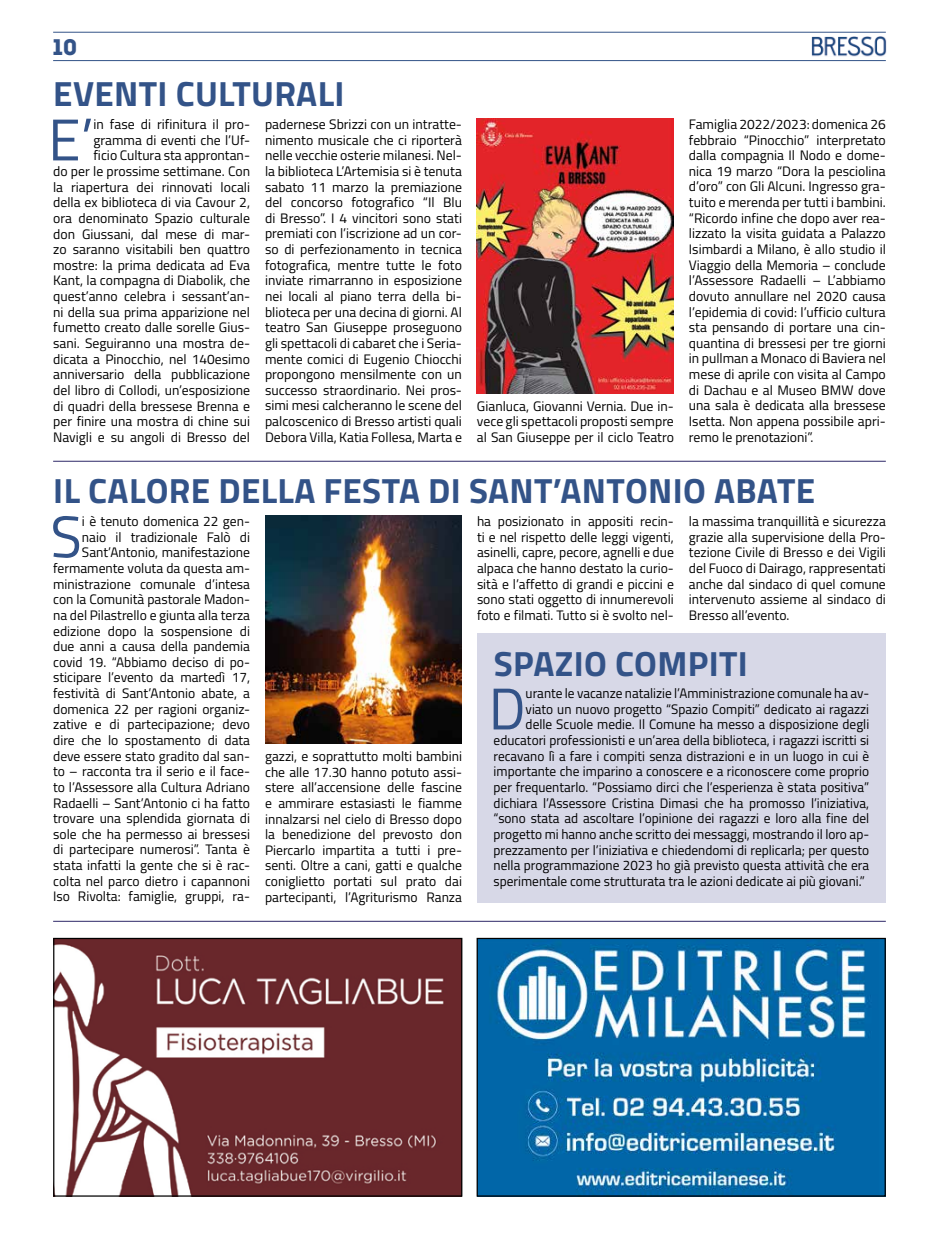
<style>
.page{position:relative;width:939px;height:1241px;background:#fff}
.page>*{position:absolute;margin:0;border:0;box-sizing:border-box;transform-origin:0 0}
.t1{font:58.88px "Titillium";color:#335388}
.t2{font:700 35px "Titillium";letter-spacing:.01em;color:#335388}
.t3{font:22.5px "Intro";color:#335388}
.t4{font:13.75px/15.6px "Titillium";color:#000;text-align:justify}
</style>
<div class="page">
<hr style="left:53px;top:32px;width:833px;height:1px;background:#335388">
<hr style="left:53px;top:60px;width:833px;height:1px;background:#335388">
<img style="left:812px;top:37px;width:75px;height:19px">
<hr style="left:53px;top:920px;width:833px;height:1px;background:#2e2868">
<hr style="left:53px;top:461px;width:833px;height:1px;background:#2e2868">
<img style="left:55px;top:939px;width:405px;height:255px">
<div style="left:53px;top:937px;width:409px;height:259px;border:1px solid #000"></div>
<img style="left:479px;top:939px;width:405px;height:255px">
<div style="left:477px;top:937px;width:409px;height:259px;border:1px solid #000"></div>
<img style="left:265px;top:515px;width:197px;height:228px">
<img style="left:477px;top:119px;width:197px;height:274px">
<div style="left:477px;top:632px;width:409px;height:270px;background:#d7d8e7"></div>
<h3 class="t3" style="left:53px;top:33px;width:26px">10</h3>
<h2 class="t2" style="left:53px;top:67px;width:293px">EVENTI CULTURALI</h2>
<h1 class="t1" style="left:48px;top:97px;width:47px">E’</h1>
<p class="t4" style="left:53px;top:116px;width:198px;text-align:right">in fase di rifinitura il pro&shy;gramma di eventi che l’Uf-<br>ficio Cultura sta approntan-<br>do per le prossime settimane. Con la riapertura dei rinnovati locali della ex biblioteca di via Cavour 2, ora denominato Spazio culturale don Giussani, dal mese di mar&shy;zo saranno visitabili ben quattro mostre: la prima dedicata ad Eva<br>Kant, la compagna di Diabolik, che quest’anno celebra i sessant’an&shy;ni della sua prima apparizione nel fumetto creato dalle sorelle Gius&shy;sani. Seguiranno una mostra de&shy;dicata a Pinocchio, nel 140esimo anniversario della pubblicazione del libro di Collodi, un’esposizione di quadri della bressese Brenna e per finire una mostra di chine sui<br>Navigli e su angoli di Bresso del</p>
<p class="t4" style="left:265px;top:116px;width:198px">padernese Sbrizzi con un intratte&shy;nimento musicale che ci riporterà nelle vecchie osterie milanesi. Nel&shy;la biblioteca L’Artemisia si è tenuta sabato 11 marzo la premiazione del concorso fotografico “Il Blu di Bresso”. I 4 vincitori sono stati premiati con l’iscrizione ad un cor&shy;so di perfezionamento in tecnica fotografica, mentre tutte le foto inviate rimarranno in esposizione nei locali al piano terra della bi&shy;blioteca per una decina di giorni. Al teatro San Giuseppe proseguono gli spettacoli di cabaret che i Seria&shy;mente comici di Eugenio Chiocchi propongono mensilmente con un successo straordinario. Nei pros&shy;simi mesi calcheranno le scene del palcoscenico di Bresso artisti quali Debora Villa, Katia Follesa, Marta e</p>
<p class="t4" style="left:477px;top:397px;width:198px">Gianluca, Giovanni Vernia. Due in&shy;vece gli spettacoli proposti sempre al San Giuseppe per il ciclo Teatro</p>
<p class="t4" style="left:689px;top:116px;width:198px">Famiglia 2022/2023: domenica 26 febbraio “Pinocchio” interpretato dalla compagnia Il Nodo e dome&shy;nica 19 marzo “Dora la pesciolina d’oro” con Gli Alcuni. Ingresso gra&shy;tuito e merenda per tutti i bambini. “Ricordo infine che dopo aver rea&shy;lizzato la visita guidata a Palazzo Isimbardi a Milano, è allo studio il Viaggio della Memoria – conclude l’Assessore Radaelli – L’abbiamo dovuto annullare nel 2020 causa l’epidemia di covid: l’ufficio cultura sta pensando di portare una cin&shy;quantina di bressesi per tre giorni in pullman a Monaco di Baviera nel mese di aprile con visita al Campo di Dachau e al Museo BMW dove una sala è dedicata alla bressese Isetta. Non appena possibile apri&shy;remo le prenotazioni”.</p>
<h2 class="t2" style="left:53px;top:464px;width:763px">IL CALORE DELLA FESTA DI SANT’ANTONIO ABATE</h2>
<p class="t4" style="left:53px;top:512px;width:198px;text-align:right">i è tenuto domenica 22 gen-<br>naio il tradizionale Falò di Sant’Antonio, manifestazione fermamente voluta da questa am&shy;ministrazione comunale d’intesa con la Comunità pastorale Madon&shy;na del Pilastrello e giunta alla terza edizione dopo la sospensione di due anni a causa della pandemia covid 19. “Abbiamo deciso di po&shy;sticipare l’evento da martedì 17, festività di Sant’Antonio abate, a domenica 22 per ragioni organiz&shy;zative e di partecipazione; devo dire che lo spostamento di data deve essere stato gradito dal san&shy;to – racconta tra il serio e il face&shy;to l’Assessore alla Cultura Adriano Radaelli – Sant’Antonio ci ha fatto trovare una splendida giornata di sole che ha permesso ai bressesi di partecipare numerosi”. Tanta è stata infatti la gente che si è rac&shy;colta nel parco dietro i capannoni Iso Rivolta: famiglie, gruppi, ra-</p>
<h1 class="t1" style="left:50px;top:493px;width:33px">S</h1>
<p class="t4" style="left:265px;top:747px;width:198px">gazzi, e soprattutto molti bambini che alle 17.30 hanno potuto assi&shy;stere all’accensione delle fascine e ammirare estasiasti le fiamme innalzarsi nel cielo di Bresso dopo la benedizione del prevosto don Piercarlo impartita a tutti i pre&shy;senti. Oltre a cani, gatti e qualche coniglietto portati sul prato dai partecipanti, l’Agriturismo Ranza</p>
<p class="t4" style="left:477px;top:512px;width:198px">ha posizionato in appositi recin&shy;ti e nel rispetto delle leggi vigenti, asinelli, capre, pecore, agnelli e due alpaca che hanno destato la curio&shy;sità e l’affetto di grandi e piccini e sono stati oggetto di innumerevoli foto e filmati. Tutto si è svolto nel-</p>
<p class="t4" style="left:689px;top:512px;width:198px">la massima tranquillità e sicurezza grazie alla supervisione della Pro&shy;tezione Civile di Bresso e dei Vigili del Fuoco di Dairago, rappresentati anche dal sindaco di quel comune intervenuto assieme al sindaco di Bresso all’evento.</p>
<h2 class="t2" style="left:494px;top:636px;width:256px">SPAZIO COMPITI</h2>
<h1 class="t1" style="left:489px;top:665px;width:38px">D</h1>
<p class="t4" style="left:526px;top:684px;width:345px">urante le vacanze natalizie l’Amministrazione comunale ha av-</p>
<p class="t4" style="left:526px;top:700px;width:345px">viato un nuovo progetto “Spazio Compiti” dedicato ai ragazzi</p>
<p class="t4" style="left:526px;top:716px;width:345px">delle Scuole medie. Il Comune ha messo a disposizione degli</p>
<p class="t4" style="left:494px;top:731px;width:377px">educatori professionisti e un’area della biblioteca, i ragazzi iscritti si</p>
<p class="t4" style="left:494px;top:747px;width:377px">recavano lì a fare i compiti senza distrazioni e in un luogo in cui è</p>
<p class="t4" style="left:494px;top:763px;width:377px">importante che imparino a conoscere e a riconoscere come proprio</p>
<p class="t4" style="left:494px;top:778px;width:377px">per frequentarlo. “Possiamo dirci che l’esperienza è stata positiva”</p>
<p class="t4" style="left:494px;top:794px;width:377px">dichiara l’Assessore Cristina Dimasi che ha promosso l’iniziativa,</p>
<p class="t4" style="left:494px;top:809px;width:377px">“sono stata ad ascoltare l’opinione dei ragazzi e loro alla fine del</p>
<p class="t4" style="left:494px;top:825px;width:377px">progetto mi hanno anche scritto dei messaggi, mostrando il loro ap-</p>
<p class="t4" style="left:494px;top:841px;width:377px">prezzamento per l’iniziativa e chiedendomi di replicarla; per questo</p>
<p class="t4" style="left:494px;top:856px;width:377px">nella programmazione 2023 ho già previsto questa attività che era</p>
<p class="t4" style="left:494px;top:872px;width:373px">sperimentale come strutturata tra le azioni dedicate ai più giovani.”</p>
</div>
